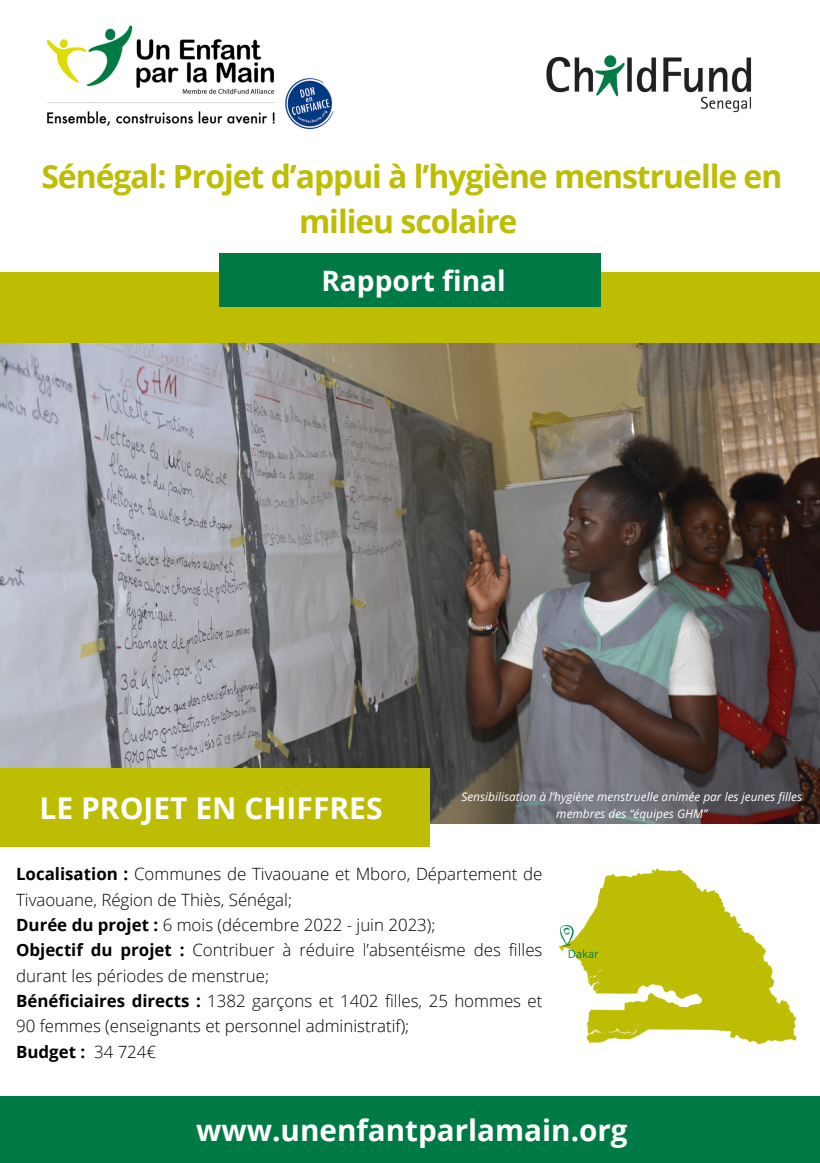
<style>
.page{position:relative;width:820px;height:1163px;background:#fff}
.page>*{position:absolute;margin:0;border:0;box-sizing:border-box;transform-origin:0 0}
.t1{font:700 31.88px/44.5px "Open Sans";letter-spacing:-.03em;color:#bdbd03;text-align:center}
.t2{font:700 30px "Open Sans";color:#fff}
.t3{font:700 29.62px "Open Sans";color:#fff}
.t4{font:700 28.12px "Open Sans";color:#fff}
.t5{font:300 16.88px/25.3px "Open Sans";color:#000}
.t6{font:700 16.88px "Open Sans";color:#000}
.t7{font:italic 11.88px/16.4px "Open Sans";color:#fff;text-align:center}
.s1{font-weight:700}
.s2{font-weight:300}
</style>
<div class="page">
<img style="left:0;top:342px;width:819px;height:481px">
<div style="left:0;top:272px;width:819px;height:70px;background:#bdbd03"></div>
<div style="left:0;top:1096px;width:819px;height:66px;background:#007a45"></div>
<div style="left:0;top:768px;width:430px;height:78px;background:#bdbd03"></div>
<div style="left:219px;top:253px;width:381px;height:54px;background:#007a45"></div>
<img style="left:46px;top:25px;width:288px;height:105px">
<img style="left:558px;top:868px;width:239px;height:177px">
<img style="left:546px;top:55px;width:206px;height:58px">
<p class="t1" style="left:41px;top:153px;width:742px">Sénégal: Projet d’appui à l’hygiène menstruelle en milieu scolaire</p>
<p class="t4" style="left:321px;top:261px;width:186px">Rapport final</p>
<p class="t2" style="left:39px;top:786px;width:344px">LE PROJET EN CHIFFRES</p>
<p class="t7" style="left:461px;top:788px;width:342px">Sensibilisation à l’hygiène menstruelle animée par les jeunes filles membres des “équipes GHM”</p>
<p class="t5" style="left:16px;top:861px;width:527px"><span class="s1">Localisation :</span> Communes de Tivaouane et Mboro, Département de<br>Tivaouane, Région de Thiès, Sénégal;</p>
<p class="t5" style="left:16px;top:911px;width:421px"><span class="s1">Durée du projet :</span> 6 mois (décembre 2022 - juin 2023);</p>
<p class="t5" style="left:16px;top:937px;width:527px"><span class="s1">Objectif du projet :</span> Contribuer à réduire l’absentéisme des filles durant les périodes de menstrue;</p>
<p class="t5" style="left:16px;top:987px;width:527px"><span class="s1">Bénéficiaires directs :</span> 1382 garçons et 1402 filles, 25 hommes et<br>90 femmes (enseignants et personnel administratif);</p>
<p class="t6" style="left:16px;top:1039px;width:141px">Budget : <span class="s2">34 724€</span></p>
<p class="t3" style="left:196px;top:1109px;width:433px">www.unenfantparlamain.org</p>
</div>
